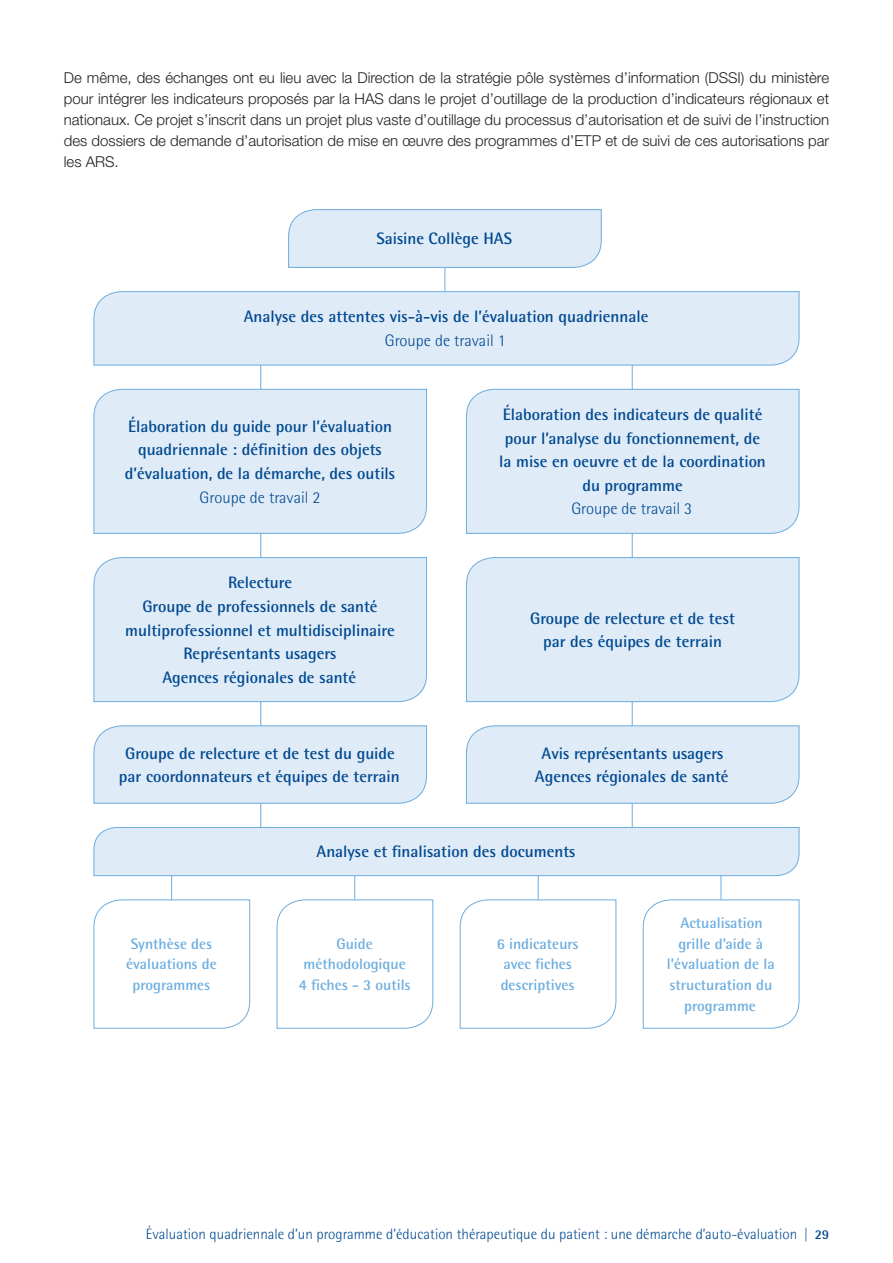
<style>
.page{position:relative;width:893px;height:1263px;background:#fff}
.page>*{position:absolute;margin:0;border:0;box-sizing:border-box;transform-origin:0 0}
.texte_courant{font:700 16.65px/23.5px "Rotis Semi Sans Std";color:#014990;text-align:center}
.texte_courant-2{font:300 16.65px "Rotis Semi Sans Std";color:#014990}
.texte_courant-3{font:700 15.15px/20.7px "Rotis Semi Sans Std";color:#6caddf;text-align:center}
.texte_courant-4{font:300 15px/21px "Helvetica Neue LT Std";color:#231f20;text-align:justify}
.t1{font:300 15px "Rotis Semi Sans Std";color:#014990}
.s1{font-size:13.5px}
.s2{font-weight:700;font-size:13.5px}
</style>
<div class="page">
<hr style="left:445px;top:265px;width:1px;height:30px;background:#6caddf">
<svg style="left:288px;top:209px;width:314px;height:59px;background:#dae8f6"></svg>
<div style="left:93px;top:291px;width:707px;height:75px;background:#dfebf7"></div>
<div style="left:93px;top:389px;width:334px;height:145px;background:#dfebf7"></div>
<div style="left:466px;top:389px;width:334px;height:145px;background:#dfebf7"></div>
<div style="left:93px;top:557px;width:334px;height:145px;background:#dfebf7"></div>
<div style="left:466px;top:557px;width:334px;height:145px;background:#dfebf7"></div>
<div style="left:93px;top:725px;width:334px;height:79px;background:#dfebf7"></div>
<svg style="left:466px;top:725px;width:334px;height:79px;background:#dbe9f6"></svg>
<hr style="left:721px;top:872px;width:1px;height:30px;background:#6caddf">
<hr style="left:538px;top:872px;width:1px;height:30px;background:#6caddf">
<hr style="left:354px;top:873px;width:1px;height:30px;background:#6caddf">
<hr style="left:171px;top:874px;width:1px;height:30px;background:#6caddf">
<svg style="left:642px;top:899px;width:158px;height:130px"></svg>
<svg style="left:459px;top:899px;width:158px;height:130px"></svg>
<div style="left:93px;top:827px;width:707px;height:49px;background:#dfebf7"></div>
<svg style="left:276px;top:899px;width:158px;height:130px"></svg>
<svg style="left:93px;top:899px;width:157px;height:130px"></svg>
<p class="texte_courant-4" style="left:64px;top:67px;width:767px">De même, des échanges ont eu lieu avec la Direction de la stratégie pôle systèmes d’information (DSSI) du ministère pour intégrer les indicateurs proposés par la HAS dans le projet d’outillage de la production d’indicateurs régionaux et nationaux. Ce projet s’inscrit dans un projet plus vaste d’outillage du processus d’autorisation et de suivi de l’instruction des dossiers de demande d’autorisation de mise en œuvre des programmes d’ETP et de suivi de ces autorisations par les ARS.</p>
<p class="texte_courant" style="left:376px;top:227px;width:137px">Saisine Collège HAS</p>
<p class="texte_courant" style="left:244px;top:305px;width:406px">Analyse des attentes vis-à-vis de l’évaluation quadriennale</p>
<p class="texte_courant-2" style="left:385px;top:331px;width:122px">Groupe de travail 1</p>
<p class="texte_courant" style="left:125px;top:415px;width:272px">Élaboration du guide pour l’évaluation quadriennale : définition des objets d’évaluation, de la démarche, des outils</p>
<p class="texte_courant-2" style="left:200px;top:487px;width:122px">Groupe de travail 2</p>
<p class="texte_courant" style="left:228px;top:571px;width:65px">Relecture</p>
<p class="texte_courant" style="left:142px;top:595px;width:237px">Groupe de professionnels de santé</p>
<p class="texte_courant" style="left:125px;top:618px;width:271px">multiprofessionnel et multidisciplinaire</p>
<p class="texte_courant" style="left:183px;top:642px;width:155px">Représentants usagers</p>
<p class="texte_courant" style="left:162px;top:665px;width:195px">Agences régionales de santé</p>
<p class="texte_courant" style="left:503px;top:403px;width:261px;text-align:left">Élaboration des indicateurs de qualité pour l’analyse du fonctionnement, de</p>
<p class="texte_courant" style="left:499px;top:450px;width:268px">la mise en oeuvre et de la coordination</p>
<p class="texte_courant" style="left:582px;top:473px;width:102px">du programme</p>
<p class="texte_courant-2" style="left:571px;top:499px;width:122px">Groupe de travail 3</p>
<p class="texte_courant" style="left:530px;top:606px;width:206px">Groupe de relecture et de test</p>
<p class="texte_courant" style="left:543px;top:630px;width:180px">par des équipes de terrain</p>
<p class="texte_courant" style="left:119px;top:741px;width:282px">Groupe de relecture et de test du guide par coordonnateurs et équipes de terrain</p>
<p class="texte_courant" style="left:541px;top:741px;width:184px">Avis représentants usagers</p>
<p class="texte_courant" style="left:535px;top:765px;width:195px">Agences régionales de santé</p>
<p class="texte_courant-3" style="left:126px;top:933px;width:92px">Synthèse des évaluations de programmes</p>
<p class="texte_courant" style="left:316px;top:840px;width:261px">Analyse et finalisation des documents</p>
<p class="texte_courant-3" style="left:336px;top:933px;width:38px">Guide</p>
<p class="texte_courant-3" style="left:304px;top:954px;width:104px">méthodologique</p>
<p class="texte_courant-3" style="left:299px;top:975px;width:113px">4 fiches - 3 outils</p>
<p class="texte_courant-3" style="left:497px;top:933px;width:84px">6 indicateurs</p>
<p class="texte_courant-3" style="left:503px;top:954px;width:70px">avec fiches</p>
<p class="texte_courant-3" style="left:501px;top:975px;width:76px">descriptives</p>
<p class="texte_courant-3" style="left:667px;top:912px;width:109px">Actualisation grille d’aide à l’évaluation de la structuration du programme</p>
<p class="t1" style="left:146px;top:1225px;width:685px">Évaluation quadriennale d’un programme d’éducation thérapeutique du patient : une démarche d’auto-évaluation <span class="s1">|</span> <span class="s2">29</span></p>
</div>
